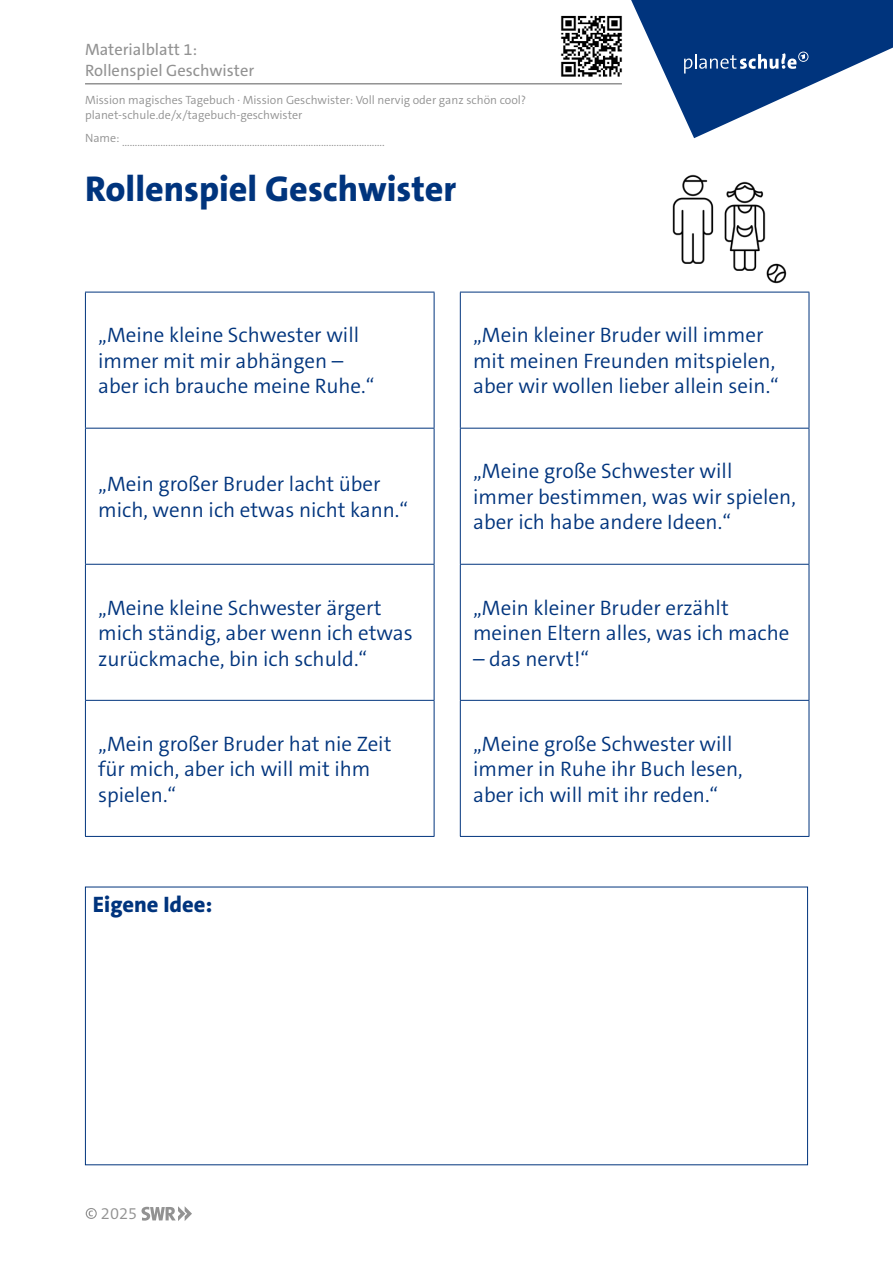
<style>
.page{position:relative;width:893px;height:1263px;background:#fff}
.page>*{position:absolute;margin:0;border:0;box-sizing:border-box;transform-origin:0 0}
.t1{font:800 36px "The Sans C5";color:#00347d}
.t2{font:800 22.5px "The Sans C5";color:#00347d}
.t3{font:300 21px/25.5px "The Sans C5";color:#00347d}
.t4{font:16.5px/21px "The Sans C5";color:#929292}
.t5{font:300 16.5px "The Sans C5";color:#929292}
.t6{font:300 12px/15px "The Sans C5";color:#929292}
</style>
<div class="page">
<svg style="left:631px;top:0;width:262px;height:124px"></svg>
<hr style="left:85px;top:83px;width:537px;height:2px;background:#929292">
<svg style="left:86px;top:1208px;width:11px;height:11px"></svg>
<svg style="left:141px;top:1206px;width:51px;height:15px"></svg>
<img style="left:561px;top:15px;width:61px;height:62px">
<img style="left:632px;top:124px;width:173px;height:168px">
<hr style="left:85px;top:292px;width:349px;height:1px;background:#00347d">
<hr style="left:85px;top:292px;width:1px;height:136px;background:#00347d">
<hr style="left:434px;top:292px;width:1px;height:136px;background:#00347d">
<hr style="left:460px;top:292px;width:349px;height:1px;background:#00347d">
<hr style="left:460px;top:292px;width:1px;height:136px;background:#00347d">
<hr style="left:809px;top:292px;width:1px;height:136px;background:#00347d">
<hr style="left:85px;top:428px;width:349px;height:1px;background:#00347d">
<hr style="left:85px;top:428px;width:1px;height:136px;background:#00347d">
<hr style="left:434px;top:428px;width:1px;height:136px;background:#00347d">
<hr style="left:460px;top:428px;width:349px;height:1px;background:#00347d">
<hr style="left:460px;top:428px;width:1px;height:136px;background:#00347d">
<hr style="left:809px;top:428px;width:1px;height:136px;background:#00347d">
<hr style="left:85px;top:564px;width:349px;height:1px;background:#00347d">
<hr style="left:85px;top:565px;width:1px;height:135px;background:#00347d">
<hr style="left:434px;top:565px;width:1px;height:135px;background:#00347d">
<hr style="left:460px;top:564px;width:349px;height:1px;background:#00347d">
<hr style="left:460px;top:565px;width:1px;height:135px;background:#00347d">
<hr style="left:809px;top:565px;width:1px;height:135px;background:#00347d">
<hr style="left:85px;top:700px;width:349px;height:1px;background:#00347d">
<hr style="left:85px;top:701px;width:1px;height:135px;background:#00347d">
<hr style="left:434px;top:701px;width:1px;height:135px;background:#00347d">
<hr style="left:460px;top:700px;width:349px;height:1px;background:#00347d">
<hr style="left:460px;top:701px;width:1px;height:135px;background:#00347d">
<hr style="left:809px;top:701px;width:1px;height:135px;background:#00347d">
<hr style="left:85px;top:836px;width:349px;height:1px;background:#00347d">
<hr style="left:460px;top:836px;width:349px;height:1px;background:#00347d">
<p class="t4" style="left:85px;top:39px;width:171px">Materialblatt 1:<br>Rollenspiel Geschwister</p>
<p class="t6" style="left:85px;top:93px;width:443px">Mission magisches Tagebuch · Mission Geschwister: Voll nervig oder ganz schön cool? planet-schule.de/x/tagebuch-geschwister</p>
<p class="t6" style="left:85px;top:135px;width:301px">Name: .......................................................................................................</p>
<h1 class="t1" style="left:85px;top:165px;width:373px">Rollenspiel Geschwister</h1>
<p class="t3" style="left:98px;top:323px;width:278px">„Meine kleine Schwester will immer mit mir abhängen – aber ich brauche meine Ruhe.“</p>
<p class="t3" style="left:473px;top:323px;width:307px">„Mein kleiner Bruder will immer mit meinen Freunden mitspielen, aber wir wollen lieber allein sein.“</p>
<p class="t3" style="left:98px;top:471px;width:311px">„Mein großer Bruder lacht über mich, wenn ich etwas nicht kann.“</p>
<p class="t3" style="left:473px;top:459px;width:324px">„Meine große Schwester will immer bestimmen, was wir spielen, aber ich habe andere Ideen.“</p>
<p class="t3" style="left:98px;top:595px;width:316px">„Meine kleine Schwester ärgert mich ständig, aber wenn ich etwas zurückmache, bin ich schuld.“</p>
<p class="t3" style="left:473px;top:595px;width:318px">„Mein kleiner Bruder erzählt meinen Eltern alles, was ich mache</p>
<p class="t3" style="left:473px;top:646px;width:118px">– das nervt!“</p>
<p class="t3" style="left:98px;top:731px;width:295px">„Mein großer Bruder hat nie Zeit für mich, aber ich will mit ihm spielen.“</p>
<p class="t3" style="left:473px;top:731px;width:271px">„Meine große Schwester will immer in Ruhe ihr Buch lesen, aber ich will mit ihr reden.“</p>
<p class="t2" style="left:93px;top:889px;width:121px">Eigene Idee:</p>
<p class="t5" style="left:101px;top:1203px;width:38px">2025</p>
</div>
